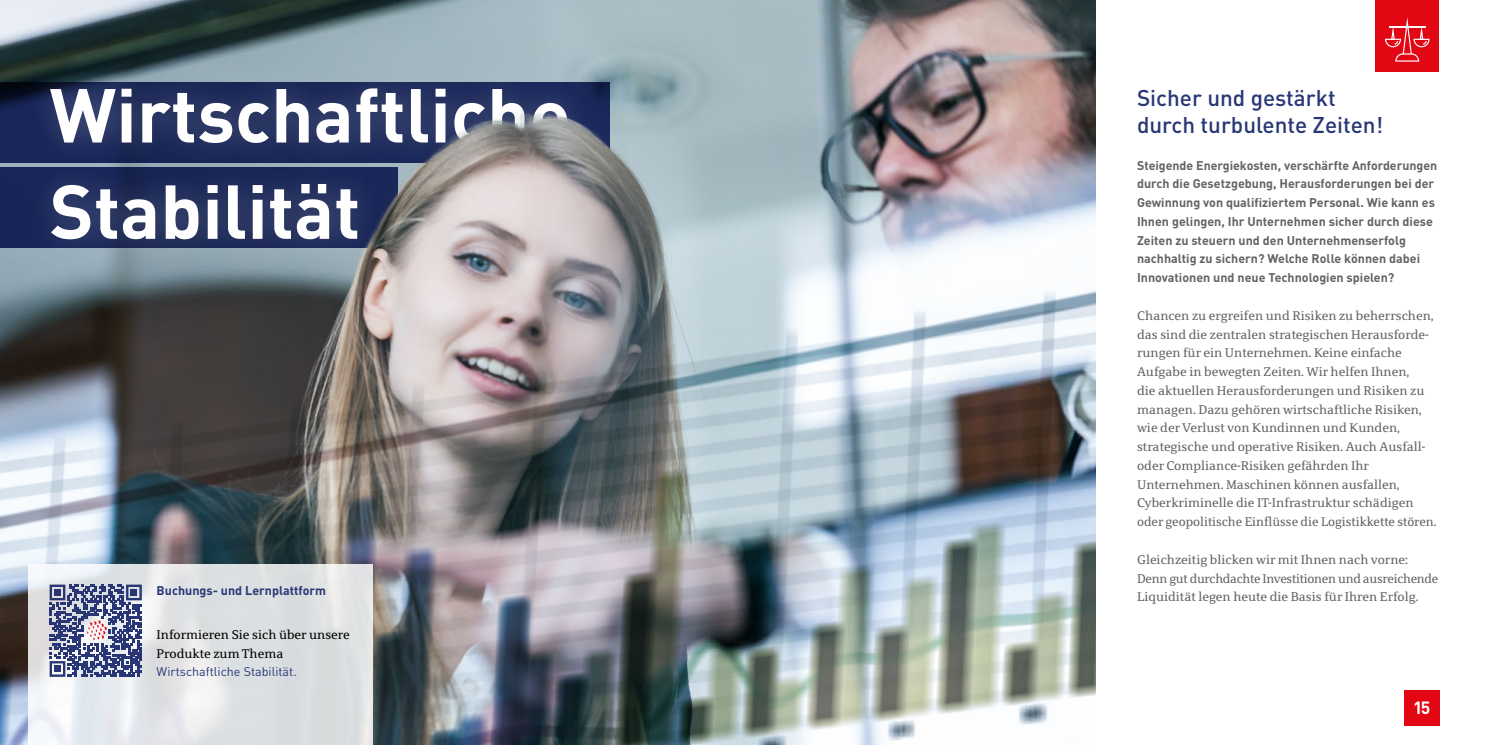
<style>
.page{position:relative;width:1489px;height:745px;background:#fff}
.page>*{position:absolute;margin:0;border:0;box-sizing:border-box;transform-origin:0 0}
.t1{font:700 75px/96.2px "DIN Pro";color:#fff}
.t2{font:500 22.5px/27.5px "DIN Pro";color:#293776}
.t3{font:700 17.5px "DIN Pro";color:#fff}
.t4{font:12.5px/18.8px "Sparkasse Serif";color:#646363}
.t5{font:700 12.5px/18.8px "DIN Pro";color:#646363}
.t6{font:12.5px/18.8px "Sparkasse Serif";color:#000}
.t7{font:12.5px "DIN Pro";color:#293776}
.t8{font:700 12.5px "DIN Pro";color:#293776}
</style>
<div class="page">
<img style="left:0;top:0;width:1095px;height:744px">
<svg style="left:0;top:82px;width:609px;height:80px;background:#202b51"></svg>
<div style="left:0;top:167px;width:398px;height:81px;background:#182556"></div>
<div style="left:26px;top:62px;width:567px;height:204px;background:#fff;opacity:.21"></div>
<svg style="left:28px;top:563px;width:345px;height:181px;background:#e0e3e5"></svg>
<svg style="left:50px;top:584px;width:92px;height:92px;background:#777ea5"></svg>
<div style="left:1403px;top:689px;width:36px;height:36px;background:#e30613"></div>
<div style="left:1375px;top:0;width:64px;height:72px;background:#e30613"></div>
<svg style="left:1385px;top:17px;width:45px;height:45px"></svg>
<h1 class="t1" style="left:50px;top:64px;width:522px">Wirtschaftliche<br>Stabilität</h1>
<p class="t8" style="left:157px;top:581px;width:171px">Buchungs- und Lernplattform</p>
<p class="t6" style="left:157px;top:624px;width:195px">Informieren Sie sich über unsere<br>Produkte zum Thema</p>
<p class="t7" style="left:157px;top:663px;width:141px">Wirtschaftliche Stabilität.</p>
<h2 class="t2" style="left:1136px;top:83px;width:248px">Sicher und gestärkt durch turbulente Zeiten!</h2>
<p class="t5" style="left:1136px;top:155px;width:302px">Steigende Energiekosten, verschärfte Anforderungen durch die Gesetzgebung, Herausforderungen bei der Gewinnung von qualifiziertem Personal. Wie kann es Ihnen gelingen, Ihr Unternehmen sicher durch diese Zeiten zu steuern und den Unternehmenserfolg nachhaltig zu sichern? Welche Rolle können dabei Innovationen und neue Technologien spielen?</p>
<p class="t4" style="left:1136px;top:305px;width:301px">Chancen zu ergreifen und Risiken zu beherrschen, das sind die zentralen strategischen Herausforde&shy;rungen für ein Unternehmen. Keine einfache Aufgabe in bewegten Zeiten. Wir helfen Ihnen,<br>die aktuellen Herausforderungen und Risiken zu managen. Dazu gehören wirtschaftliche Risiken, wie der Verlust von Kundinnen und Kunden, strategische und operative Risiken. Auch Ausfall&shy;oder Compliance-Risiken gefährden Ihr Unternehmen. Maschinen können ausfallen, Cyberkriminelle die IT-Infrastruktur schädigen oder geopolitische Einflüsse die Logistikkette stören.</p>
<p class="t4" style="left:1136px;top:549px;width:303px">Gleichzeitig blicken wir mit Ihnen nach vorne:<br>Denn gut durchdachte Investitionen und ausreichende<br>Liquidität legen heute die Basis für Ihren Erfolg.</p>
<h3 class="t3" style="left:1412px;top:695px;width:19px">15</h3>
</div>
